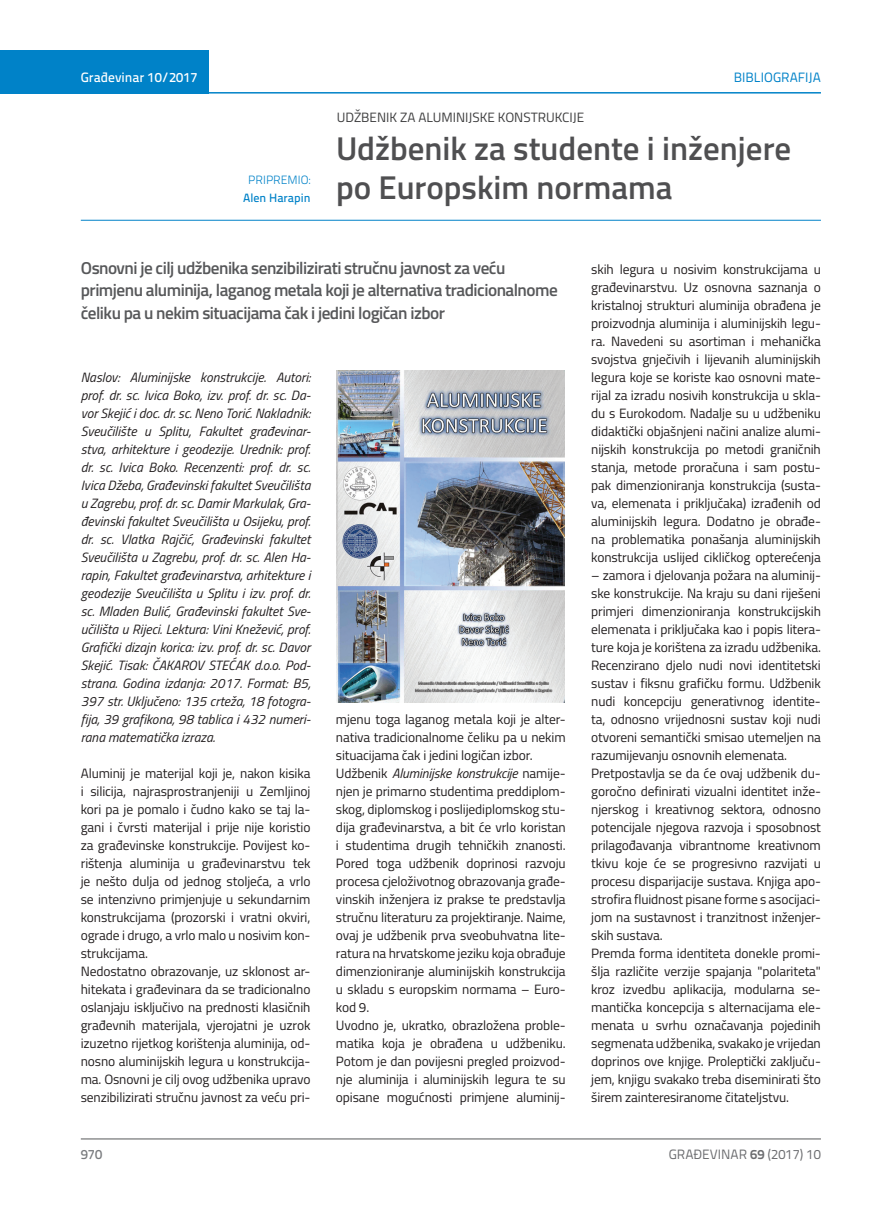
<style>
.page{position:relative;width:872px;height:1212px;background:#fff}
.page>*{position:absolute;margin:0;border:0;box-sizing:border-box;transform-origin:0 0}
.t1{font:600 33px/39px "Titillium";color:#4f4f51}
.t2{font:600 17.25px/22.5px "Titillium";letter-spacing:-.03em;color:#57585a}
.t3{font:13.5px/18px "Titillium";letter-spacing:-.01em;color:#231f20}
.t4{font:italic 13.5px/18px "Titillium";color:#231f20;text-align:justify}
.t5{font:13.5px "Titillium";color:#3e3e3f}
.t6{font:13.5px "Titillium Text 22 L";color:#6c6d70}
.t7{font:500 13.5px "Titillium Text 22 L";color:#fff}
.t8{font:13.5px "Titillium Text 22 L";color:#0082c8}
.t9{font:500 13.5px "Titillium Text 22 L";color:#787a7d}
.t10{font:500 12px "Titillium Text 22 L";color:#0082c8}
.t11{font:300 12px "Titillium Text 22 L";color:#0082c8}
.s1{font-style:italic}
.s2{font-weight:700}
</style>
<div class="page">
<hr style="left:81px;top:1139px;width:740px;height:1px;background:#57585a">
<div style="left:0;top:50px;width:208px;height:44px;background:#0082c8"></div>
<hr style="left:0;top:92px;width:821px;height:2px;background:#0082c8">
<hr style="left:81px;top:220px;width:740px;height:1px;background:#0082c8">
<img style="left:336px;top:371px;width:228px;height:332px">
<p class="t7" style="left:81px;top:67px;width:118px">Građevinar 10/2017</p>
<p class="t8" style="left:734px;top:68px;width:88px">BIBLIOGRAFIJA</p>
<p class="t11" style="left:248px;top:171px;width:64px">PRIPREMIO:</p>
<p class="t10" style="left:243px;top:188px;width:69px">Alen Harapin</p>
<p class="t5" style="left:337px;top:107px;width:249px">UDŽBENIK ZA ALUMINIJSKE KONSTRUKCIJE</p>
<h1 class="t1" style="left:336px;top:128px;width:457px">Udžbenik za studente i inženjere po Europskim normama</h1>
<p class="t2" style="left:81px;top:255px;width:478px">Osnovni je cilj udžbenika senzibilizirati stručnu javnost za veću primjenu aluminija, laganog metala koji je alternativa tradicionalnome čeliku pa u nekim situacijama čak i jedini logičan izbor</p>
<p class="t4" style="left:81px;top:367px;width:231px">Naslov: Aluminijske konstrukcije. Autori: prof. dr. sc. Ivica Boko, izv. prof. dr. sc. Da&shy;vor Skejić i doc. dr. sc. Neno Torić. Nakladnik:<br>Sveučilište u Splitu, Fakultet građevinar&shy;stva, arhitekture i geodezije. Urednik: prof. dr. sc. Ivica Boko. Recenzenti: prof. dr. sc.<br>Ivica Džeba, Građevinski fakultet Sveučilišta u Zagrebu, prof. dr. sc. Damir Markulak, Gra&shy;đevinski fakultet Sveučilišta u Osijeku, prof. dr. sc. Vlatka Rajčić, Građevinski fakultet Sveučilišta u Zagrebu, prof. dr. sc. Alen Ha&shy;rapin, Fakultet građevinarstva, arhitekture i geodezije Sveučilišta u Splitu i izv. prof. dr. sc. Mladen Bulić, Građevinski fakultet Sve&shy;učilišta u Rijeci. Lektura: Vini Knežević, prof.<br>Grafički dizajn korica: izv. prof. dr. sc. Davor Skejić. Tisak: ČAKAROV STEĆAK d.o.o. Pod&shy;strana. Godina izdanja: 2017. Format: B5, 397 str. Uključeno: 135 crteža, 18 fotogra&shy;fija, 39 grafikona, 98 tablica i 432 numeri&shy;rana matematička izraza.</p>
<p class="t3" style="left:81px;top:764px;width:231px">Aluminij je materijal koji je, nakon kisika i silicija, najrasprostranjeniji u Zemljinoj kori pa je pomalo i čudno kako se taj la&shy;gani i čvrsti materijal i prije nije koristio za građevinske konstrukcije. Povijest ko&shy;rištenja aluminija u građevinarstvu tek je nešto dulja od jednog stoljeća, a vrlo se intenzivno primjenjuje u sekundarnim konstrukcijama (prozorski i vratni okviri, ograde i drugo, a vrlo malo u nosivim kon&shy;strukcijama.<br>Nedostatno obrazovanje, uz sklonost ar&shy;hitekata i građevinara da se tradicionalno oslanjaju isključivo na prednosti klasičnih građevnih materijala, vjerojatni je uzrok izuzetno rijetkog korištenja aluminija, od&shy;nosno aluminijskih legura u konstrukcija&shy;ma. Osnovni je cilj ovog udžbenika upravo senzibilizirati stručnu javnost za veću pri-</p>
<p class="t3" style="left:336px;top:709px;width:231px">mjenu toga laganog metala koji je alter&shy;nativa tradicionalnome čeliku pa u nekim situacijama čak i jedini logičan izbor.<br>Udžbenik <span class="s1">Aluminijske konstrukcije</span> namije&shy;njen je primarno studentima preddiplom&shy;skog, diplomskog i poslijediplomskog stu&shy;dija građevinarstva, a bit će vrlo koristan i studentima drugih tehničkih znanosti.<br>Pored toga udžbenik doprinosi razvoju procesa cjeloživotnog obrazovanja građe&shy;vinskih inženjera iz prakse te predstavlja stručnu literaturu za projektiranje. Naime, ovaj je udžbenik prva sveobuhvatna lite&shy;ratura na hrvatskome jeziku koja obrađuje dimenzioniranje aluminijskih konstrukcija u skladu s europskim normama – Euro&shy;kod 9.<br>Uvodno je, ukratko, obrazložena proble&shy;matika koja je obrađena u udžbeniku.<br>Potom je dan povijesni pregled proizvod&shy;nje aluminija i aluminijskih legura te su opisane mogućnosti primjene aluminij-</p>
<p class="t3" style="left:591px;top:259px;width:231px;text-align:justify">skih legura u nosivim konstrukcijama u građevinarstvu. Uz osnovna saznanja o kristalnoj strukturi aluminija obrađena je proizvodnja aluminija i aluminijskih legu&shy;ra. Navedeni su asortiman i mehanička svojstva gnječivih i lijevanih aluminijskih legura koje se koriste kao osnovni mate&shy;rijal za izradu nosivih konstrukcija u skla&shy;du s Eurokodom. Nadalje su u udžbeniku didaktički objašnjeni načini analize alumi&shy;nijskih konstrukcija po metodi graničnih stanja, metode proračuna i sam postu&shy;pak dimenzioniranja konstrukcija (susta&shy;va, elemenata i priključaka) izrađenih od aluminijskih legura. Dodatno je obrađe&shy;na problematika ponašanja aluminijskih konstrukcija uslijed cikličkog opterećenja</p>
<p class="t3" style="left:591px;top:565px;width:231px">– zamora i djelovanja požara na aluminij&shy;ske konstrukcije. Na kraju su dani riješeni primjeri dimenzioniranja konstrukcijskih elemenata i priključaka kao i popis litera&shy;ture koja je korištena za izradu udžbenika.<br>Recenzirano djelo nudi novi identitetski sustav i fiksnu grafičku formu. Udžbenik nudi koncepciju generativnog identite&shy;ta, odnosno vrijednosni sustav koji nudi otvoreni semantički smisao utemeljen na razumijevanju osnovnih elemenata.<br>Pretpostavlja se da će ovaj udžbenik du&shy;goročno definirati vizualni identitet inže&shy;njerskog i kreativnog sektora, odnosno potencijale njegova razvoja i sposobnost prilagođavanja vibrantnome kreativnom tkivu koje će se progresivno razvijati u procesu disparijacije sustava. Knjiga apo&shy;strofira fluidnost pisane forme s asocijaci&shy;jom na sustavnost i tranzitnost inženjer&shy;skih sustava.<br>Premda forma identiteta donekle promi&shy;šlja različite verzije spajanja "polariteta" kroz izvedbu aplikacija, modularna se&shy;mantička koncepcija s alternacijama ele&shy;menata u svrhu označavanja pojedinih segmenata udžbenika, svakako je vrijedan doprinos ove knjige. Proleptički zaključu&shy;jem, knjigu svakako treba diseminirati što širem zainteresiranome čitateljstvu.</p>
<p class="t9" style="left:81px;top:1144px;width:23px">970</p>
<p class="t6" style="left:669px;top:1144px;width:154px">GRAĐEVINAR <span class="s2">69</span> (2017) 10</p>
</div>
